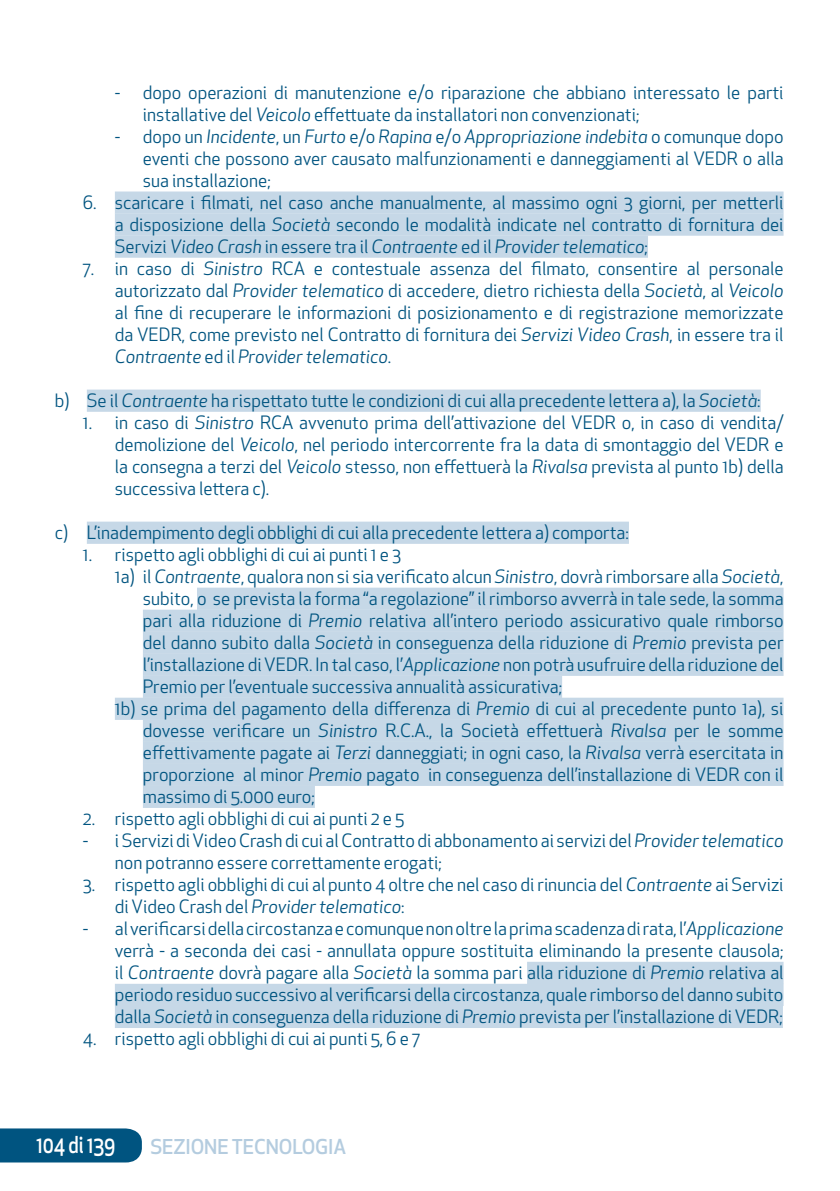
<style>
.page{position:relative;width:840px;height:1191px;background:#fff}
.page>*{position:absolute;margin:0;border:0;box-sizing:border-box;transform-origin:0 0}
.t1{font:500 22.8px "Apex New";letter-spacing:-.01em;color:#fff;scale:.83 1}
.t2{font:500 20px "Apex New";letter-spacing:-.005em;color:#b4ccdf}
.t3{font:18px/22px "Apex New";color:#005480;text-align:justify}
.s1{font-style:italic}
</style>
<div class="page">
<div style="left:0;top:1128px;width:142px;height:34px;background:#005480"></div>
<div style="left:115px;top:191px;width:668px;height:23px;background:#c6d8e7"></div>
<div style="left:115px;top:213px;width:668px;height:23px;background:#c6d8e7"></div>
<div style="left:115px;top:235px;width:532px;height:23px;background:#c6d8e7"></div>
<div style="left:87px;top:389px;width:673px;height:23px;background:#c6d8e7"></div>
<div style="left:87px;top:521px;width:541px;height:23px;background:#c6d8e7"></div>
<div style="left:197px;top:587px;width:586px;height:23px;background:#c6d8e7"></div>
<div style="left:143px;top:609px;width:640px;height:23px;background:#c6d8e7"></div>
<div style="left:143px;top:631px;width:640px;height:23px;background:#c6d8e7"></div>
<div style="left:143px;top:653px;width:640px;height:23px;background:#c6d8e7"></div>
<div style="left:143px;top:675px;width:419px;height:23px;background:#c6d8e7"></div>
<div style="left:115px;top:697px;width:668px;height:23px;background:#c6d8e7"></div>
<div style="left:143px;top:719px;width:640px;height:23px;background:#c6d8e7"></div>
<div style="left:143px;top:741px;width:640px;height:23px;background:#c6d8e7"></div>
<div style="left:143px;top:763px;width:640px;height:23px;background:#c6d8e7"></div>
<div style="left:143px;top:785px;width:172px;height:23px;background:#c6d8e7"></div>
<div style="left:526px;top:961px;width:257px;height:23px;background:#c6d8e7"></div>
<div style="left:115px;top:983px;width:668px;height:23px;background:#c6d8e7"></div>
<div style="left:115px;top:1005px;width:667px;height:23px;background:#c6d8e7"></div>
<p class="t3" style="left:143px;top:81px;width:641px;text-indent:-28px">- dopo operazioni di manutenzione e/o riparazione che abbiano interessato le parti installative del <span class="s1">Veicolo</span> effettuate da installatori non convenzionati;</p>
<p class="t3" style="left:143px;top:125px;width:641px;text-indent:-28px">- dopo un <span class="s1">Incidente</span>, un <span class="s1">Furto</span> e/o <span class="s1">Rapina</span> e/o <span class="s1">Appropriazione indebita</span> o comunque dopo eventi che possono aver causato malfunzionamenti e danneggiamenti al VEDR o alla sua installazione;</p>
<p class="t3" style="left:115px;top:191px;width:669px;text-indent:-32px">6. scaricare i filmati, nel caso anche manualmente, al massimo ogni 3 giorni, per metterli a disposizione della <span class="s1">Società</span> secondo le modalità indicate nel contratto di fornitura dei Servizi <span class="s1">Video Crash</span> in essere tra il <span class="s1">Contraente</span> ed il <span class="s1">Provider telematico</span>;</p>
<p class="t3" style="left:115px;top:257px;width:669px;text-indent:-32px">7. in caso di <span class="s1">Sinistro</span> RCA e contestuale assenza del filmato, consentire al personale autorizzato dal <span class="s1">Provider telematico</span> di accedere, dietro richiesta della <span class="s1">Società</span>, al <span class="s1">Veicolo </span>al fine di recuperare le informazioni di posizionamento e di registrazione memorizzate da VEDR, come previsto nel Contratto di fornitura dei <span class="s1">Servizi Video Crash</span>, in essere tra il <span class="s1">Contraente</span> ed il <span class="s1">Provider telematico</span>.</p>
<p class="t3" style="left:55px;top:389px;width:707px">b) Se il <span class="s1">Contraente</span> ha rispettato tutte le condizioni di cui alla precedente lettera a), la <span class="s1">Società</span>:</p>
<p class="t3" style="left:115px;top:411px;width:669px;text-indent:-32px">1. in caso di <span class="s1">Sinistro</span> RCA avvenuto prima dell’attivazione del VEDR o, in caso di vendita/ demolizione del <span class="s1">Veicolo</span>, nel periodo intercorrente fra la data di smontaggio del VEDR e la consegna a terzi del <span class="s1">Veicolo</span> stesso, non effettuerà la <span class="s1">Rivalsa</span> prevista al punto 1b) della successiva lettera c).</p>
<p class="t3" style="left:55px;top:521px;width:575px">c) L’inadempimento degli obblighi di cui alla precedente lettera a) comporta:</p>
<p class="t3" style="left:83px;top:543px;width:319px">1. rispetto agli obblighi di cui ai punti 1 e 3</p>
<p class="t3" style="left:115px;top:565px;width:669px">1a) il <span class="s1">Contraente</span>, qualora non si sia verificato alcun <span class="s1">Sinistro</span>, dovrà rimborsare alla <span class="s1">Società</span>,</p>
<p class="t3" style="left:143px;top:587px;width:642px">subito, o se prevista la forma “a regolazione” il rimborso avverrà in tale sede, la somma</p>
<p class="t3" style="left:143px;top:609px;width:641px">pari alla riduzione di <span class="s1">Premio</span> relativa all’intero periodo assicurativo quale rimborso</p>
<p class="t3" style="left:143px;top:631px;width:641px">del danno subito dalla <span class="s1">Società</span> in conseguenza della riduzione di <span class="s1">Premio</span> prevista per</p>
<p class="t3" style="left:143px;top:653px;width:641px">l’installazione di VEDR. In tal caso, l’<span class="s1">Applicazione</span> non potrà usufruire della riduzione del</p>
<p class="t3" style="left:143px;top:675px;width:420px">Premio per l’eventuale successiva annualità assicurativa;</p>
<p class="t3" style="left:115px;top:697px;width:669px">1b) se prima del pagamento della differenza di <span class="s1">Premio</span> di cui al precedente punto 1a), si</p>
<p class="t3" style="left:143px;top:719px;width:641px">dovesse verificare un <span class="s1">Sinistro</span> R.C.A., la Società effettuerà <span class="s1">Rivalsa</span> per le somme</p>
<p class="t3" style="left:143px;top:741px;width:641px">effettivamente pagate ai <span class="s1">Terzi</span> danneggiati; in ogni caso, la <span class="s1">Rivalsa</span> verrà esercitata in</p>
<p class="t3" style="left:143px;top:763px;width:641px">proporzione al minor <span class="s1">Premio</span> pagato in conseguenza dell’installazione di VEDR con il</p>
<p class="t3" style="left:143px;top:785px;width:173px">massimo di 5.000 euro;</p>
<p class="t3" style="left:83px;top:807px;width:322px">2. rispetto agli obblighi di cui ai punti 2 e 5</p>
<p class="t3" style="left:115px;top:829px;width:669px;text-indent:-32px">- i Servizi di Video Crash di cui al Contratto di abbonamento ai servizi del <span class="s1">Provider telematico </span>non potranno essere correttamente erogati;</p>
<p class="t3" style="left:115px;top:873px;width:669px;text-indent:-32px">3. rispetto agli obblighi di cui al punto 4 oltre che nel caso di rinuncia del <span class="s1">Contraente</span> ai Servizi di Video Crash del <span class="s1">Provider telematico</span>:</p>
<p class="t3" style="left:115px;top:917px;width:669px;text-indent:-32px">- al verificarsi della circostanza e comunque non oltre la prima scadenza di rata, l’<span class="s1">Applicazione </span>verrà - a seconda dei casi - annullata oppure sostituita eliminando la presente clausola; il <span class="s1">Contraente</span> dovrà pagare alla <span class="s1">Società</span> la somma pari alla riduzione di <span class="s1">Premio</span> relativa al periodo residuo successivo al verificarsi della circostanza, quale rimborso del danno subito dalla <span class="s1">Società</span> in conseguenza della riduzione di <span class="s1">Premio</span> prevista per l’installazione di VEDR;</p>
<p class="t3" style="left:83px;top:1027px;width:338px">4. rispetto agli obblighi di cui ai punti 5, 6 e 7</p>
<p class="t1" style="left:36px;top:1129px;width:97px">104 di 139</p>
<p class="t2" style="left:150px;top:1133px;width:197px">SEZIONE TECNOLOGIA</p>
</div>
